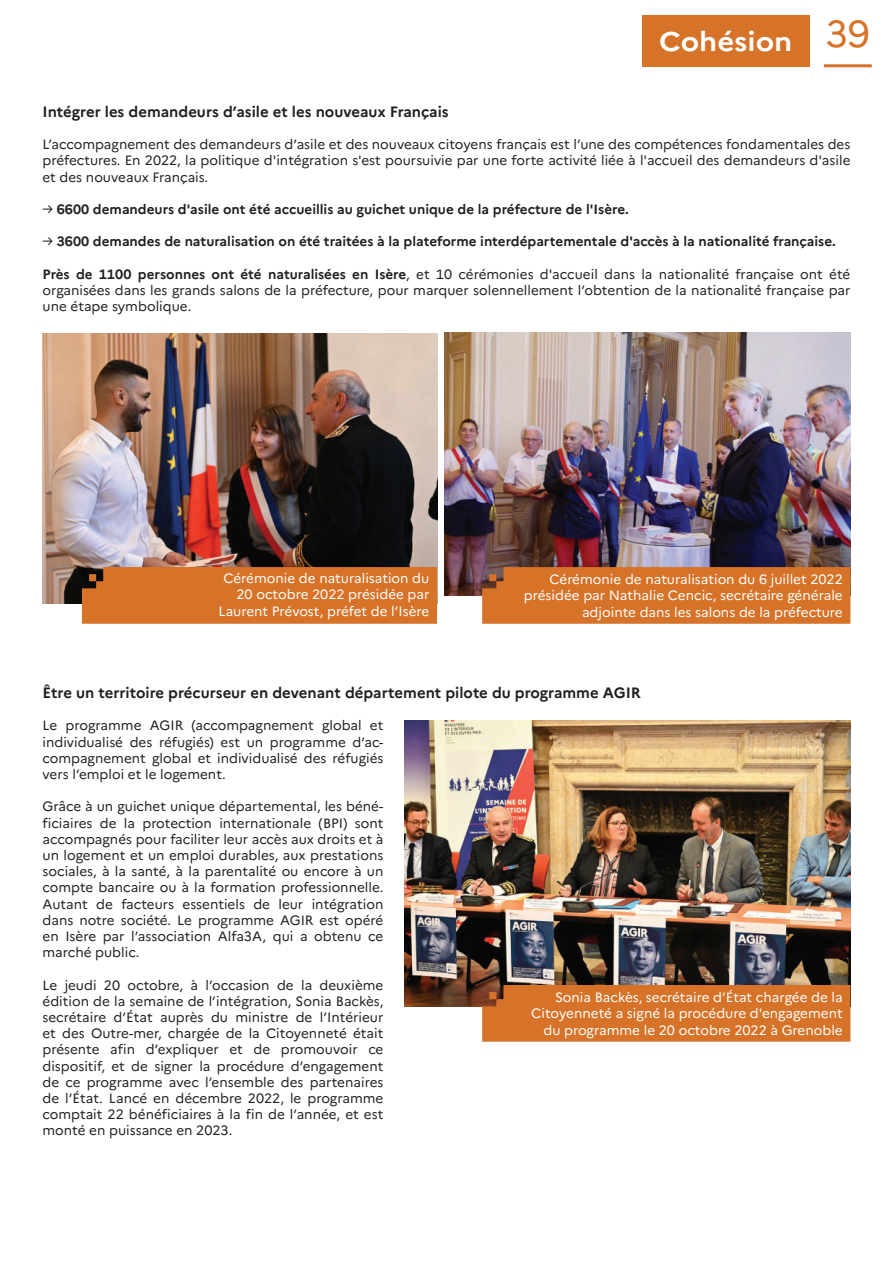
<style>
.page{position:relative;width:893px;height:1263px;background:#fff}
.page>*{position:absolute;margin:0;border:0;box-sizing:border-box;transform-origin:0 0}
.t1{font:700 27px "Marianne";color:#fff;scale:1.09 1}
.t2{font:700 15px "Marianne";color:#231f20}
.t3{font:13.5px/16.2px "Marianne";color:#231f20;text-align:justify}
.t4{font:13.5px/16.2px "Marianne";color:#fff;text-align:right}
.t5{font:700 13.5px "Marianne";color:#231f20}
.s1{font-weight:400}
.s2{font-weight:700}
</style>
<div class="page">
<div style="left:642px;top:15px;width:167px;height:52px;background:#d67329"></div>
<hr style="left:824px;top:64px;width:48px;height:3px;background:#d67329">
<img style="left:43px;top:334px;width:394px;height:269px">
<div style="left:82px;top:567px;width:355px;height:57px;background:#d67329"></div>
<img style="left:444px;top:333px;width:406px;height:262px">
<div style="left:482px;top:567px;width:368px;height:57px;background:#d67329"></div>
<img style="left:405px;top:720px;width:445px;height:286px">
<div style="left:482px;top:985px;width:368px;height:57px;background:#d67329"></div>
<h1 class="t1" style="left:659px;top:25px;width:195px">Cohésion <sup>39</sup></h1>
<p class="t2" style="left:43px;top:102px;width:408px">I ntégrer les demandeurs d’asile et les nouveaux Français</p>
<p class="t3" style="left:43px;top:136px;width:809px">L’accompagnement des demandeurs d’asile et des nouveaux citoyens français est l’une des compétences fondamentales des préfectures. En 2022, la politique d'intégration s'est poursuivie par une forte activité liée à l'accueil des demandeurs d'asile et des nouveaux Français.</p>
<p class="t5" style="left:43px;top:201px;width:588px"><span class="s1">→</span> 6600 demandeurs d'asile ont été accueillis au guichet unique de la préfecture de l'Isère.</p>
<p class="t5" style="left:43px;top:233px;width:795px"><span class="s1">→</span> 3600 demandes de naturalisation on été traitées à la plateforme interdépartementale d'accès à la nationalité française.</p>
<p class="t3" style="left:43px;top:266px;width:809px"><span class="s2">Près de 1100 personnes ont été naturalisées en Isère</span>, et 10 cérémonies d'accueil dans la nationalité française ont été organisées dans les grands salons de la préfecture, pour marquer solennellement l’obtention de la nationalité française par une étape symbolique.</p>
<p class="t4" style="left:218px;top:570px;width:212px">Cérémonie de naturalisation du<br>20 octobre 2022 présidée par<br>Laurent Prévost, préfet de l’Isère</p>
<p class="t4" style="left:524px;top:571px;width:320px">Cérémonie de naturalisation du 6 juillet 2022 présidée par Nathalie Cencic, secrétaire générale adjointe dans les salons de la préfecture</p>
<p class="t2" style="left:43px;top:683px;width:600px">Être un territoire précurseur en devenant département pilote du programme AGI R</p>
<p class="t3" style="left:43px;top:717px;width:342px">Le programme AGIR (accompagnement global et individualisé des réfugiés) est un programme d’ac&shy;compagnement global et individualisé des réfugiés vers l’emploi et le logement.</p>
<p class="t3" style="left:43px;top:798px;width:342px">Grâce à un guichet unique départemental, les béné&shy;ficiaires de la protection internationale (BPI) sont accompagnés pour faciliter leur accès aux droits et à un logement et un emploi durables, aux prestations sociales, à la santé, à la parentalité ou encore à un compte bancaire ou à la formation professionnelle.<br>Autant de facteurs essentiels de leur intégration dans notre société. Le programme AGIR est opéré en Isère par l’association Alfa3A, qui a obtenu ce marché public.</p>
<p class="t3" style="left:43px;top:977px;width:342px">Le jeudi 20 octobre, à l’occasion de la deuxième édition de la semaine de l’intégration, Sonia Backès, secrétaire d’État auprès du ministre de l’Intérieur et des Outre-mer, chargée de la Citoyenneté était présente afin d’expliquer et de promouvoir ce dispositif, et de signer la procédure d’engagement de ce programme avec l’ensemble des partenaires de l’État. Lancé en décembre 2022, le programme comptait 22 bénéficiaires à la fin de l’année, et est monté en puissance en 2023.</p>
<p class="t4" style="left:531px;top:989px;width:313px">Sonia Backès, secrétaire d’État chargée de la<br>Citoyenneté a signé la procédure d'engagement du programme le 20 octobre 2022 à Grenoble</p>
</div>
